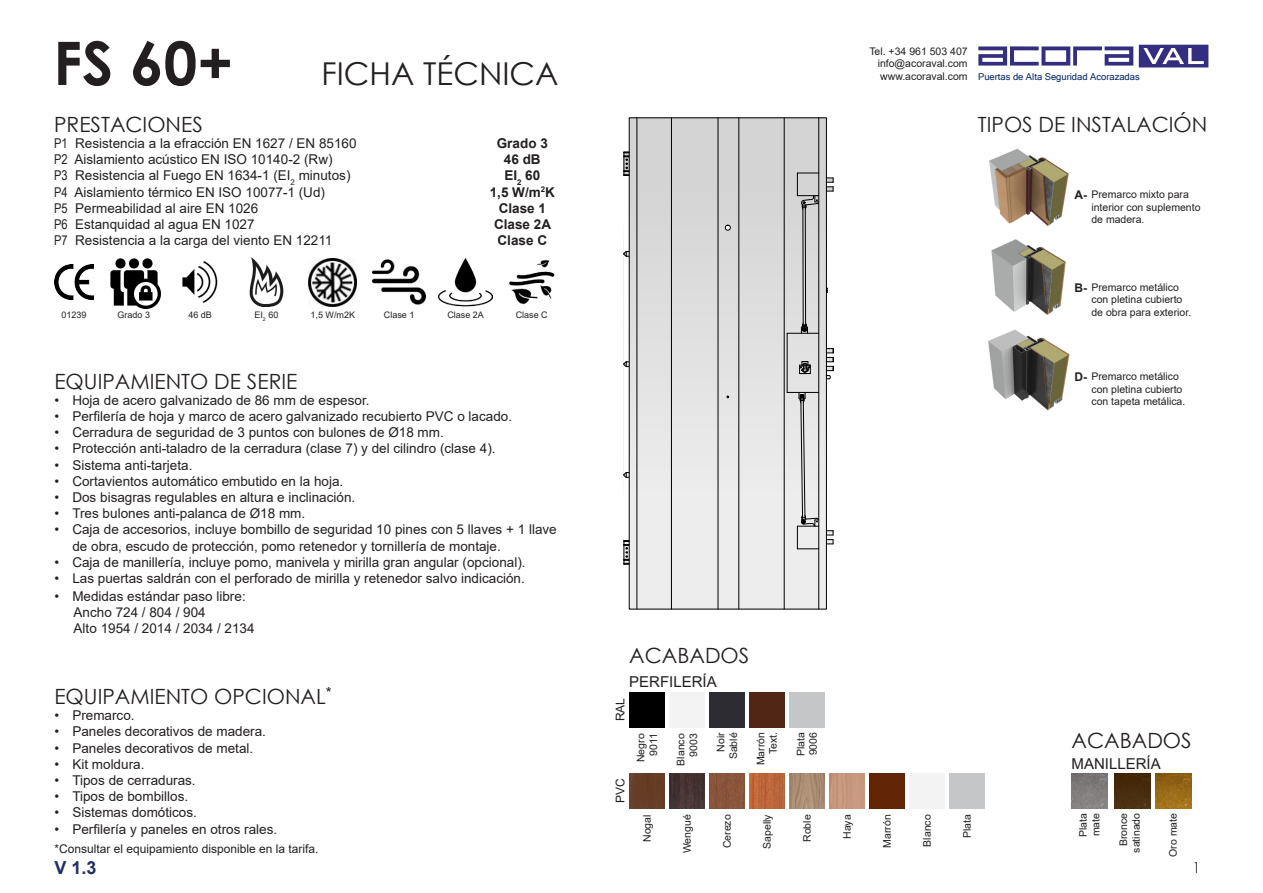
<style>
.page{position:relative;width:1263px;height:893px;background:#fff}
.page>*{position:absolute;margin:0;border:0;box-sizing:border-box;transform-origin:0 0}
.t1{font:700 60px "Century Gothic";color:#231f20}
.t2{font:31.5px "Century Gothic";color:#231f20}
.t3{font:21px "Century Gothic";color:#231f20}
.t4{font:700 18px "Arial";color:#1f3162}
.t5{font:15px "Arial";color:#231f20}
.t6{font:15px "Century Gothic";color:#231f20}
.t7{font:13.5px/16.2px "Arial";color:#231f20}
.t8{font:700 13.5px/16.2px "Arial";color:#231f20;text-align:center}
.t9{font:12px "Arial";color:#231f20}
.t10{font:700 12px "Arial";color:#231f20}
.t11{font:10.5px/12.6px "Arial";color:#231f20}
.t12{font:9.45px "Microsoft Sans Serif";color:#002369}
.t13{font:9px "Arial";color:#231f20}
.s1{font-family:"Arial Narrow"}
</style>
<div class="page">
<svg style="left:1139px;top:45px;width:69px;height:22px"></svg>
<svg style="left:978px;top:46px;width:155px;height:20px"></svg>
<img style="left:110px;top:258px;width:50px;height:51px">
<img style="left:182px;top:261px;width:36px;height:42px">
<img style="left:54px;top:265px;width:40px;height:34px">
<div style="left:624px;top:118px;width:209px;height:491px;background:linear-gradient(to bottom,#cfcfcf,#f0f0f0)"></div>
<div style="left:622px;top:116px;width:7px;height:36px;background:#fff"></div>
<div style="left:623px;top:564px;width:6px;height:47px;background:#fff"></div>
<div style="left:826px;top:117px;width:9px;height:61px;background:#fff"></div>
<div style="left:826px;top:379px;width:9px;height:152px;background:#fff"></div>
<div style="left:826px;top:544px;width:9px;height:66px;background:#fff"></div>
<div style="left:826px;top:191px;width:9px;height:158px;background:#fff"></div>
<svg style="left:725px;top:225px;width:6px;height:6px"></svg>
<svg style="left:623px;top:152px;width:6px;height:413px"></svg>
<svg style="left:827px;top:348px;width:7px;height:32px"></svg>
<svg style="left:827px;top:178px;width:7px;height:14px"></svg>
<hr style="left:805px;top:209px;width:1px;height:114px;background:#000">
<hr style="left:803px;top:209px;width:1px;height:114px;background:#000">
<svg style="left:827px;top:530px;width:7px;height:15px"></svg>
<svg style="left:797px;top:173px;width:21px;height:37px"></svg>
<hr style="left:787px;top:333px;width:32px;height:1px;background:#000">
<hr style="left:787px;top:392px;width:32px;height:1px;background:#000">
<hr style="left:787px;top:333px;width:1px;height:59px;background:#000">
<svg style="left:799px;top:361px;width:12px;height:13px"></svg>
<svg style="left:801px;top:322px;width:7px;height:11px"></svg>
<svg style="left:797px;top:392px;width:21px;height:158px;background:#cbcbcb"></svg>
<div style="left:629px;top:118px;width:198px;height:491px;border:1px solid #000"></div>
<hr style="left:718px;top:118px;width:1px;height:491px;background:#000">
<hr style="left:671px;top:118px;width:1px;height:491px;background:#000">
<hr style="left:738px;top:118px;width:1px;height:491px;background:#000">
<hr style="left:784px;top:118px;width:1px;height:491px;background:#000">
<hr style="left:637px;top:118px;width:1px;height:491px;background:#000">
<hr style="left:818px;top:118px;width:1px;height:491px;background:#000">
<img style="left:988px;top:239px;width:82px;height:172px">
<img style="left:989px;top:148px;width:80px;height:78px">
<img style="left:829px;top:773px;width:36px;height:36px">
<img style="left:749px;top:773px;width:36px;height:36px">
<div style="left:749px;top:692px;width:36px;height:35px;background:#512615"></div>
<img style="left:789px;top:773px;width:36px;height:36px">
<div style="left:789px;top:692px;width:36px;height:35px;background:#c4c6c8"></div>
<img style="left:669px;top:773px;width:36px;height:36px">
<div style="left:909px;top:773px;width:36px;height:36px;background:#f3f3f3"></div>
<div style="left:669px;top:692px;width:36px;height:35px;background:#f3f3f3"></div>
<img style="left:709px;top:773px;width:36px;height:36px">
<div style="left:949px;top:773px;width:36px;height:36px;background:#c4c6c8"></div>
<div style="left:709px;top:692px;width:36px;height:35px;background:#2d2c32"></div>
<img style="left:629px;top:773px;width:36px;height:36px">
<div style="left:869px;top:773px;width:36px;height:36px;background:#612505"></div>
<div style="left:629px;top:692px;width:36px;height:35px;background:#000"></div>
<img style="left:1114px;top:773px;width:36px;height:36px">
<img style="left:1155px;top:773px;width:36px;height:36px">
<img style="left:1071px;top:773px;width:36px;height:36px">
<img style="left:309px;top:258px;width:48px;height:48px">
<img style="left:249px;top:258px;width:35px;height:49px">
<img style="left:509px;top:260px;width:46px;height:45px">
<img style="left:439px;top:258px;width:53px;height:49px">
<img style="left:373px;top:259px;width:53px;height:46px">
<h1 class="t1" style="left:53px;top:18px;width:181px">FS 60+</h1>
<h2 class="t2" style="left:321px;top:52px;width:238px">FICHA TÉCNICA</h2>
<h3 class="t3" style="left:54px;top:110px;width:150px">PRESTACIONES</h3>
<p class="t7" style="left:54px;top:135px;width:304px"><span class="s1">P1</span> Resistencia a la efracción EN 1627 / EN 85160<br><span class="s1">P2</span> Aislamiento acústico EN ISO 10140-2 (Rw)<br><span class="s1">P3</span> Resistencia al Fuego EN 1634-1 (EI<sub>2</sub> minutos)<br><span class="s1">P4</span> Aislamiento térmico EN ISO 10077-1 (Ud)<br><span class="s1">P5</span> Permeabilidad al aire EN 1026<br><span class="s1">P6</span> Estanquidad al agua EN 1027<br><span class="s1">P7</span> Resistencia a la carga del viento EN 12211</p>
<p class="t8" style="left:490px;top:135px;width:67px">Grado 3<br>46 dB<br>EI<sub>2</sub> 60<br>1,5 W/m<sup>2</sup>K<br>Clase 1<br>Clase 2A<br>Clase C</p>
<p class="t13" style="left:61px;top:309px;width:27px">01239</p>
<p class="t13" style="left:117px;top:309px;width:34px">Grado 3</p>
<p class="t13" style="left:310px;top:309px;width:46px">1,5 W/m2K</p>
<p class="t13" style="left:384px;top:309px;width:32px">Clase 1</p>
<p class="t13" style="left:447px;top:309px;width:38px">Clase 2A</p>
<p class="t13" style="left:516px;top:309px;width:34px">Clase C</p>
<p class="t13" style="left:188px;top:309px;width:25px">46 dB</p>
<p class="t13" style="left:254px;top:309px;width:25px">EI<sub>2</sub> 60</p>
<h3 class="t3" style="left:54px;top:366px;width:245px">EQUIPAMIENTO DE SERIE</h3>
<p class="t7" style="left:54px;top:392px;width:317px">• Hoja de acero galvanizado de 86 mm de espesor.</p>
<p class="t7" style="left:54px;top:408px;width:459px">• Perfilería de hoja y marco de acero galvanizado recubierto PVC o lacado.</p>
<p class="t7" style="left:54px;top:424px;width:391px">• Cerradura de seguridad de 3 puntos con bulones de Ø18 mm.</p>
<p class="t7" style="left:54px;top:440px;width:443px">• Protección anti-taladro de la cerradura (clase 7) y del cilindro (clase 4).</p>
<p class="t7" style="left:54px;top:457px;width:140px">• Sistema anti-tarjeta.</p>
<p class="t7" style="left:54px;top:473px;width:290px">• Cortavientos automático embutido en la hoja.</p>
<p class="t7" style="left:54px;top:489px;width:302px">• Dos bisagras regulables en altura e inclinación.</p>
<p class="t7" style="left:54px;top:505px;width:252px">• Tres bulones anti-palanca de Ø18 mm.</p>
<p class="t7" style="left:72px;top:521px;width:486px;text-indent:-18px">• Caja de accesorios, incluye bombillo de seguridad 10 pines con 5 llaves + 1 llave de obra, escudo de protección, pomo retenedor y tornillería de montaje.</p>
<p class="t7" style="left:54px;top:554px;width:473px">• Caja de manillería, incluye pomo, manivela y mirilla gran angular (opcional).</p>
<p class="t7" style="left:54px;top:570px;width:472px">• Las puertas saldrán con el perforado de mirilla y retenedor salvo indicación.</p>
<p class="t7" style="left:74px;top:588px;width:182px;text-indent:-19px">• Medidas estándar paso libre:<br>Ancho 724 / 804 / 904<br>Alto 1954 / 2014 / 2034 / 2134</p>
<h3 class="t3" style="left:54px;top:682px;width:279px">EQUIPAMIENTO OPCIONAL<sup>*</sup></h3>
<p class="t7" style="left:54px;top:707px;width:82px">• Premarco.</p>
<p class="t7" style="left:54px;top:723px;width:213px">• Paneles decorativos de madera.</p>
<p class="t7" style="left:54px;top:740px;width:200px">• Paneles decorativos de metal.</p>
<p class="t7" style="left:54px;top:756px;width:92px">• Kit moldura.</p>
<p class="t7" style="left:54px;top:772px;width:143px">• Tipos de cerraduras.</p>
<p class="t7" style="left:54px;top:788px;width:135px">• Tipos de bombillos.</p>
<p class="t7" style="left:54px;top:804px;width:144px">• Sistemas domóticos.</p>
<p class="t7" style="left:54px;top:821px;width:224px">• Perfilería y paneles en otros rales.</p>
<p class="t9" style="left:54px;top:841px;width:266px">*Consultar el equipamiento disponible en la tarifa.</p>
<p class="t11" style="left:878px;top:45px;width:92px;text-align:justify;text-indent:-8px">Tel. +34 961 503 407 info@acoraval.com www.acoraval.com</p>
<p class="t12" style="left:978px;top:70px;width:163px">Puertas de Alta Seguridad Acorazadas</p>
<h3 class="t3" style="left:978px;top:110px;width:231px">TIPOS DE INSTALACIÓN</h3>
<p class="t11" style="left:1091px;top:188px;width:111px">Premarco mixto para interior con suplemento de madera.</p>
<p class="t10" style="left:1074px;top:187px;width:14px">A-</p>
<p class="t11" style="left:1091px;top:281px;width:101px">Premarco metálico con pletina cubierto de obra para exterior.</p>
<p class="t10" style="left:1074px;top:279px;width:14px">B-</p>
<p class="t11" style="left:1091px;top:370px;width:95px">Premarco metálico con pletina cubierto con tapeta metálica.</p>
<p class="t10" style="left:1074px;top:368px;width:14px">D-</p>
<h3 class="t3" style="left:629px;top:641px;width:122px">ACABADOS</h3>
<p class="t5" style="left:629px;top:671px;width:89px">PERFILERÍA</p>
<p class="t9" style="left:612px;top:721px;width:25px;rotate:-90deg">RAL</p>
<p class="t9" style="left:612px;top:803px;width:26px;rotate:-90deg">PVC</p>
<p class="t11" style="left:634px;top:762px;width:30px;text-align:center;rotate:-90deg">Negro<br>9011</p>
<p class="t11" style="left:674px;top:766px;width:34px;text-align:right;rotate:-90deg">Blanco<br>9003</p>
<p class="t11" style="left:714px;top:759px;width:28px;text-align:right;rotate:-90deg">Noir<br>Sablé</p>
<p class="t11" style="left:754px;top:765px;width:35px;text-align:right;rotate:-90deg">Marrón<br>Text.</p>
<p class="t11" style="left:794px;top:756px;width:25px;rotate:-90deg">Plata<br>9006</p>
<h3 class="t3" style="left:1071px;top:726px;width:122px">ACABADOS</h3>
<p class="t5" style="left:1071px;top:753px;width:91px">MANILLERÍA</p>
<p class="t11" style="left:761px;top:849px;width:36px;rotate:-90deg">Sapelly</p>
<p class="t11" style="left:681px;top:853px;width:40px;rotate:-90deg">Wengué</p>
<p class="t11" style="left:921px;top:847px;width:34px;rotate:-90deg">Blanco</p>
<p class="t11" style="left:721px;top:848px;width:35px;rotate:-90deg">Cerezo</p>
<p class="t11" style="left:961px;top:838px;width:25px;rotate:-90deg">Plata</p>
<p class="t11" style="left:801px;top:842px;width:29px;rotate:-90deg">Roble</p>
<p class="t11" style="left:841px;top:839px;width:26px;rotate:-90deg">Haya</p>
<p class="t11" style="left:641px;top:842px;width:29px;rotate:-90deg">Nogal</p>
<p class="t11" style="left:881px;top:848px;width:35px;rotate:-90deg">Marrón</p>
<p class="t11" style="left:1117px;top:853px;width:41px;text-align:right;rotate:-90deg">Bronce satinado</p>
<p class="t11" style="left:1077px;top:837px;width:25px;rotate:-90deg">Plata mate</p>
<p class="t11" style="left:1167px;top:857px;width:45px;rotate:-90deg">Oro mate</p>
<h3 class="t4" style="left:54px;top:855px;width:44px">V 1.3</h3>
<p class="t6" style="left:1192px;top:857px;width:18px">12</p>
</div>
